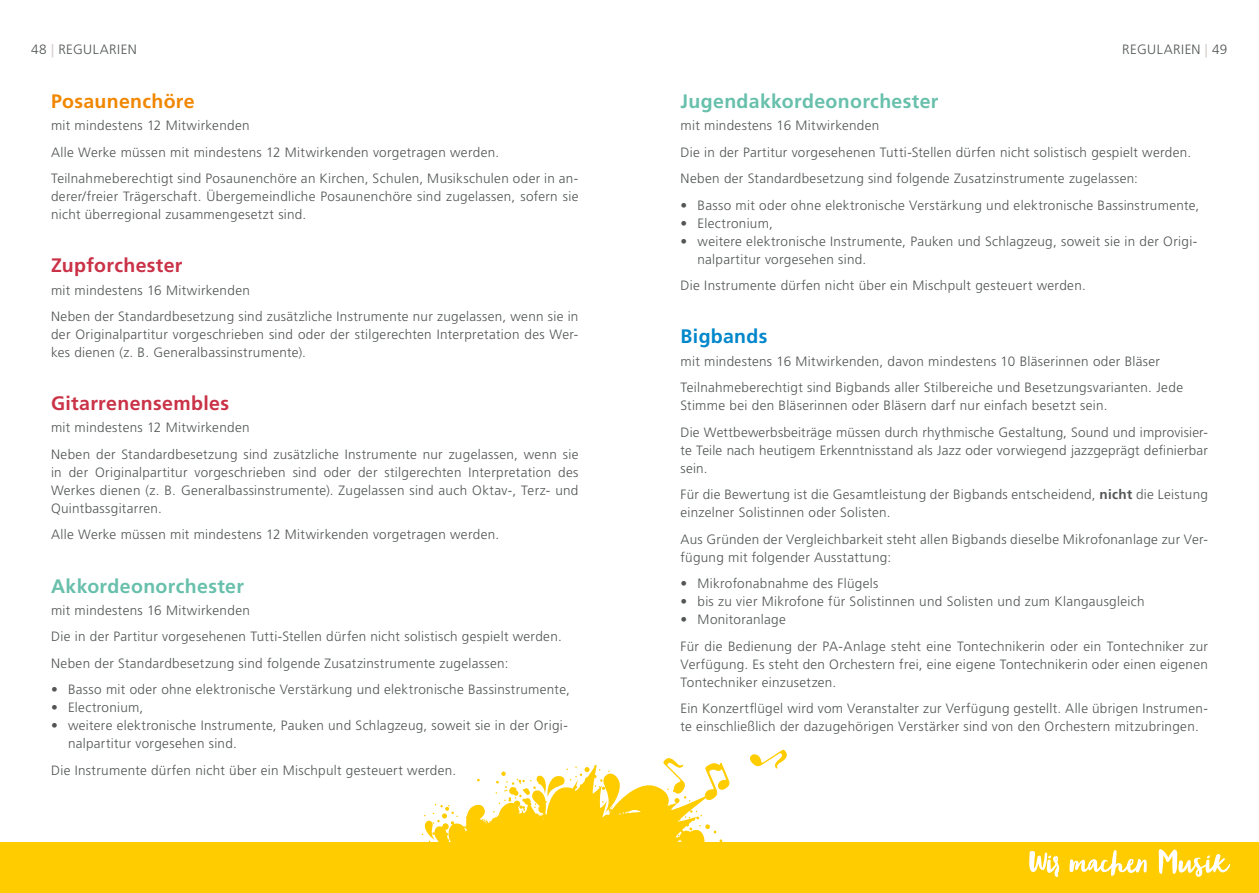
<style>
.page{position:relative;width:1259px;height:893px;background:#fff}
.page>*{position:absolute;margin:0;border:0;box-sizing:border-box;transform-origin:0 0}
.t1{font:700 19.5px "Frutiger LT Pro";letter-spacing:.02em;color:#68c0ac}
.t2{font:700 19.5px "Frutiger LT Pro";letter-spacing:.015em;color:#ca3247}
.t3{font:700 19.5px "Frutiger LT Pro";letter-spacing:.015em;color:#f18700}
.t4{font:700 19.5px "Frutiger LT Pro";letter-spacing:.02em;color:#0087cb}
.t5{font:300 13.5px/26.5px "Frutiger LT Pro";letter-spacing:.02em;color:#535555}
.s1{font-weight:700;color:#d8d2cf}
.s2{font-weight:700}
</style>
<div class="page">
<div style="left:0;top:842px;width:1259px;height:51px;background:#fc0"></div>
<svg style="left:1029px;top:849px;width:201px;height:28px"></svg>
<svg style="left:750px;top:749px;width:37px;height:19px"></svg>
<svg style="left:709px;top:762px;width:14px;height:3px"></svg>
<svg style="left:421px;top:765px;width:338px;height:77px"></svg>
<svg style="left:699px;top:824px;width:17px;height:9px"></svg>
<svg style="left:684px;top:810px;width:18px;height:8px"></svg>
<svg style="left:663px;top:758px;width:27px;height:44px"></svg>
<svg style="left:422px;top:804px;width:45px;height:38px"></svg>
<svg style="left:477px;top:766px;width:136px;height:58px"></svg>
<p class="t5" style="left:31px;top:36px;width:107px">48 <span class="s1">|</span> REGULARIEN</p>
<p class="t5" style="left:1122px;top:36px;width:107px">REGULARIEN <span class="s1">|</span> 49</p>
<h1 class="t3" style="left:51px;top:90px;width:145px">Posaunenchöre</h1>
<p class="t5" style="left:51px;top:113px;width:529px">mit mindestens 12 Mitwirkenden<br>Alle Werke müssen mit mindestens 12 Mitwirkenden vorgetragen werden.<br>Teilnahmeberechtigt sind Posaunenchöre an Kirchen, Schulen, Musikschulen oder in an-</p>
<p class="t5" style="left:51px;top:188px;width:529px;line-height:18px">derer/freier Trägerschaft. Übergemeindliche Posaunenchöre sind zugelassen, sofern sie nicht überregional zusammengesetzt sind.</p>
<h1 class="t2" style="left:51px;top:254px;width:133px">Zupforchester</h1>
<p class="t5" style="left:51px;top:277px;width:529px">mit mindestens 16 Mitwirkenden<br>Neben der Standardbesetzung sind zusätzliche Instrumente nur zugelassen, wenn sie in</p>
<p class="t5" style="left:51px;top:326px;width:529px;line-height:18px">der Originalpartitur vorgeschrieben sind oder der stilgerechten Interpretation des Wer&shy;kes dienen (z. B. Generalbassinstrumente).</p>
<h1 class="t2" style="left:51px;top:392px;width:179px">Gitarrenensembles</h1>
<p class="t5" style="left:51px;top:415px;width:529px">mit mindestens 12 Mitwirkenden<br>Neben der Standardbesetzung sind zusätzliche Instrumente nur zugelassen, wenn sie</p>
<p class="t5" style="left:51px;top:463px;width:529px;line-height:18px;text-align:justify">in der Originalpartitur vorgeschrieben sind oder der stilgerechten Interpretation des Werkes dienen (z. B. Generalbassinstrumente). Zugelassen sind auch Oktav-, Terz- und Quintbassgitarren.</p>
<p class="t5" style="left:51px;top:522px;width:450px">Alle Werke müssen mit mindestens 12 Mitwirkenden vorgetragen werden.</p>
<h1 class="t1" style="left:51px;top:574px;width:194px">Akkordeonorchester</h1>
<p class="t5" style="left:51px;top:597px;width:512px">mit mindestens 16 Mitwirkenden<br>Die in der Partitur vorgesehenen Tutti-Stellen dürfen nicht solistisch gespielt werden.<br>Neben der Standardbesetzung sind folgende Zusatzinstrumente zugelassen:</p>
<p class="t5" style="left:51px;top:676px;width:520px">• Basso mit oder ohne elektronische Verstärkung und elektronische Bassinstrumente,</p>
<p class="t5" style="left:51px;top:694px;width:94px">• Electronium,</p>
<p class="t5" style="left:68px;top:717px;width:501px;line-height:18px;text-indent:-17px">• weitere elektronische Instrumente, Pauken und Schlagzeug, soweit sie in der Origi&shy;nalpartitur vorgesehen sind.</p>
<p class="t5" style="left:51px;top:757px;width:407px">Die Instrumente dürfen nicht über ein Mischpult gesteuert werden.</p>
<h1 class="t1" style="left:680px;top:90px;width:259px">Jugendakkordeonorchester</h1>
<p class="t5" style="left:680px;top:113px;width:512px">mit mindestens 16 Mitwirkenden<br>Die in der Partitur vorgesehenen Tutti-Stellen dürfen nicht solistisch gespielt werden.<br>Neben der Standardbesetzung sind folgende Zusatzinstrumente zugelassen:</p>
<p class="t5" style="left:680px;top:192px;width:520px">• Basso mit oder ohne elektronische Verstärkung und elektronische Bassinstrumente,</p>
<p class="t5" style="left:680px;top:210px;width:94px">• Electronium,</p>
<p class="t5" style="left:697px;top:232px;width:501px;line-height:18px;text-indent:-17px">• weitere elektronische Instrumente, Pauken und Schlagzeug, soweit sie in der Origi&shy;nalpartitur vorgesehen sind.</p>
<p class="t5" style="left:680px;top:273px;width:407px">Die Instrumente dürfen nicht über ein Mischpult gesteuert werden.</p>
<h1 class="t4" style="left:680px;top:325px;width:89px">Bigbands</h1>
<p class="t5" style="left:680px;top:348px;width:504px">mit mindestens 16 Mitwirkenden, davon mindestens 10 Bläserinnen oder Bläser<br>Teilnahmeberechtigt sind Bigbands aller Stilbereiche und Besetzungsvarianten. Jede</p>
<p class="t5" style="left:680px;top:392px;width:529px">Stimme bei den Bläserinnen oder Bläsern darf nur einfach besetzt sein.<br>Die Wettbewerbsbeiträge müssen durch rhythmische Gestaltung, Sound und improvisier-</p>
<p class="t5" style="left:680px;top:441px;width:529px;line-height:18px">te Teile nach heutigem Erkenntnisstand als Jazz oder vorwiegend jazzgeprägt definierbar sein.</p>
<p class="t5" style="left:680px;top:486px;width:529px;line-height:18px">Für die Bewertung ist die Gesamtleistung der Bigbands entscheidend, <span class="s2">nicht</span> die Leistung einzelner Solistinnen oder Solisten.</p>
<p class="t5" style="left:680px;top:530px;width:529px;line-height:18px">Aus Gründen der Vergleichbarkeit steht allen Bigbands dieselbe Mikrofonanlage zur Ver&shy;fügung mit folgender Ausstattung:</p>
<p class="t5" style="left:680px;top:570px;width:199px">• Mikrofonabnahme des Flügels</p>
<p class="t5" style="left:680px;top:588px;width:465px">• bis zu vier Mikrofone für Solistinnen und Solisten und zum Klangausgleich</p>
<p class="t5" style="left:680px;top:606px;width:529px">• Monitoranlage<br>Für die Bedienung der PA-Anlage steht eine Tontechnikerin oder ein Tontechniker zur</p>
<p class="t5" style="left:680px;top:655px;width:529px;line-height:18px">Verfügung. Es steht den Orchestern frei, eine eigene Tontechnikerin oder einen eigenen<br>Tontechniker einzusetzen.</p>
<p class="t5" style="left:680px;top:700px;width:529px;line-height:18px">Ein Konzertflügel wird vom Veranstalter zur Verfügung gestellt. Alle übrigen Instrumen&shy;te einschließlich der dazugehörigen Verstärker sind von den Orchestern mitzubringen.</p>
</div>
